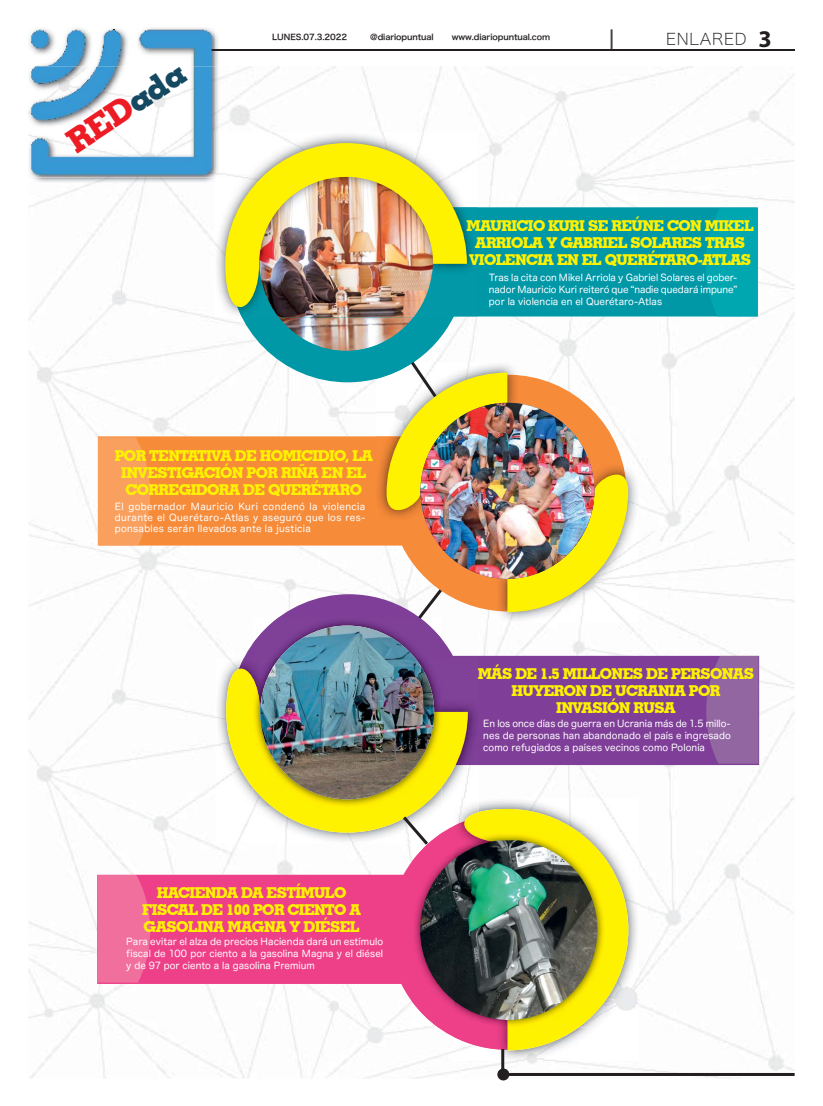
<style>
.page{position:relative;width:823px;height:1106px;background:#fff}
.page>*{position:absolute;margin:0;border:0;box-sizing:border-box;transform-origin:0 0}
.t1{font:700 33px "Geometric Slab 703 BT Xtra";color:#ed1c24}
.t2{font:16px "Hiragino Sans W1 90 msp RKSJ H";letter-spacing:.05em;color:#231f20}
.t3{font:700 15px/17px "Geometric Slab 703 BT Xtra";letter-spacing:-.04em;color:#fff200;text-align:center}
.t4{font:9.5px/12px "Hira Maru Pro W4 90 msp RKSJ H";letter-spacing:.01em;color:#fff;text-align:justify}
.t5{font:8px "Hiragino Sans W6 90 msp RKSJ H";letter-spacing:-.01em;color:#231f20}
.s1{color:#154962}
.s2{font-family:"Myriad Pro";font-weight:700;font-size:24px}
</style>
<div class="page">
<img style="left:28px;top:541px;width:766px;height:537px">
<img style="left:28px;top:66px;width:766px;height:465px">
<img style="left:29px;top:531px;width:762px;height:10px">
<hr style="left:207px;top:49px;width:587px;height:1px;background:#231f20">
<hr style="left:207px;top:50px;width:587px;height:1px;background:#231f20">
<svg style="left:610px;top:29px;width:2px;height:20px"></svg>
<img style="left:28px;top:66px;width:191px;height:117px">
<img style="left:215px;top:34px;width:3px;height:15px">
<img style="left:28px;top:28px;width:187px;height:150px">
<svg style="left:207px;top:49px;width:8px;height:2px"></svg>
<svg style="left:114px;top:29px;width:1px;height:20px"></svg>
<svg style="left:229px;top:146px;width:528px;height:236px;fill:#f5f6f6"></svg>
<img style="left:278px;top:330px;width:135px;height:21px">
<img style="left:214px;top:132px;width:263px;height:185px">
<img style="left:214px;top:132px;width:5px;height:51px">
<img style="left:214px;top:132px;width:1px;height:46px">
<img style="left:466px;top:146px;width:11px;height:171px">
<img style="left:225px;top:143px;width:241px;height:187px">
<svg style="left:98px;top:375px;width:288px;height:236px"></svg>
<img style="left:628px;top:541px;width:10px;height:53px">
<img style="left:628px;top:464px;width:10px;height:67px">
<img style="left:628px;top:531px;width:10px;height:10px">
<img style="left:375px;top:362px;width:11px;height:13px">
<img style="left:375px;top:375px;width:11px;height:145px">
<svg style="left:230px;top:594px;width:528px;height:237px"></svg>
<img style="left:215px;top:658px;width:263px;height:155px">
<img style="left:467px;top:658px;width:11px;height:107px">
<svg style="left:226px;top:645px;width:241px;height:168px"></svg>
<img style="left:252px;top:618px;width:189px;height:60px">
<img style="left:252px;top:678px;width:189px;height:129px">
<img style="left:260px;top:625px;width:174px;height:174px;border-radius:50%">
<svg style="left:97px;top:813px;width:343px;height:236px"></svg>
<img style="left:453px;top:798px;width:185px;height:263px">
<img style="left:453px;top:798px;width:25px;height:11px">
<svg style="left:440px;top:809px;width:188px;height:241px"></svg>
<img style="left:412px;top:832px;width:57px;height:195px">
<img style="left:469px;top:832px;width:135px;height:195px">
<img style="left:420px;top:840px;width:177px;height:179px">
<svg style="left:705px;top:208px;width:52px;height:108px;background:#00a4af"></svg>
<img style="left:98px;top:545px;width:40px;height:1px">
<svg style="left:98px;top:437px;width:52px;height:108px;background:#f89e5a"></svg>
<svg style="left:98px;top:874px;width:52px;height:108px;background:#f06c9b"></svg>
<img style="left:719px;top:655px;width:39px;height:1px">
<svg style="left:705px;top:656px;width:53px;height:107px;background:#9061a0"></svg>
<img style="left:386px;top:358px;width:242px;height:264px">
<svg style="left:399px;top:813px;width:32px;height:35px"></svg>
<hr style="left:501px;top:1049px;width:3px;height:23px;background:#231f20">
<hr style="left:503px;top:1072px;width:291px;height:3px;background:#231f20">
<div style="left:497px;top:1068px;width:12px;height:12px;background:#231f20;border-radius:50%"></div>
<h1 class="t1" style="left:59px;top:127px;width:136px;rotate:-34deg">RED<span class="s1">ada</span></h1>
<p class="t5" style="left:272px;top:34px;width:76px">LUNES.07.3.2022</p>
<p class="t5" style="left:370px;top:34px;width:65px">@diariopuntual</p>
<p class="t5" style="left:451px;top:34px;width:100px">www.diariopuntual.com</p>
<h2 class="t2" style="left:665px;top:33px;width:107px">ENLARED <span class="s2">3</span></h2>
<h3 class="t3" style="left:466px;top:217px;width:288px">MAURICIO KURI SE REÚNE CON MIKEL<br>ARRIOLA Y GABRIEL SOLARES TRAS<br>VIOLENCIA EN EL QUERÉTARO-ATLAS</h3>
<p class="t4" style="left:488px;top:272px;width:250px">Tras la cita con Mikel Arriola y Gabriel Solares el gober&shy;nador Mauricio Kuri reiteró que “nadie quedará impune” por la violencia en el Querétaro-Atlas</p>
<h3 class="t3" style="left:115px;top:446px;width:259px">POR TENTATIVA DE HOMICIDIO, LA<br>INVESTIGACIÓN POR RIÑA EN EL<br>CORREGIDORA DE QUERÉTARO</h3>
<p class="t4" style="left:115px;top:502px;width:252px;line-height:11px">El gobernador Mauricio Kuri condenó la violencia durante el Querétaro-Atlas y aseguró que los res&shy;ponsables serán llevados ante la justicia</p>
<h3 class="t3" style="left:142px;top:883px;width:220px">HACIENDA DA ESTÍMULO<br>FISCAL DE 100 POR CIENTO A<br>GASOLINA MAGNA Y DIÉSEL</h3>
<p class="t4" style="left:126px;top:936px;width:258px">Para evitar el alza de precios Hacienda dará un estímulo fiscal de 100 por ciento a la gasolina Magna y el diésel y de 97 por ciento a la gasolina Premium</p>
<h3 class="t3" style="left:477px;top:665px;width:277px">MÁS DE 1.5 MILLONES DE PERSONAS<br>HUYERON DE UCRANIA POR<br>INVASIÓN RUSA</h3>
<p class="t4" style="left:483px;top:718px;width:249px">En los once días de guerra en Ucrania más de 1.5 millo&shy;nes de personas han abandonado el país e ingresado como refugiados a países vecinos como Polonia</p>
</div>
